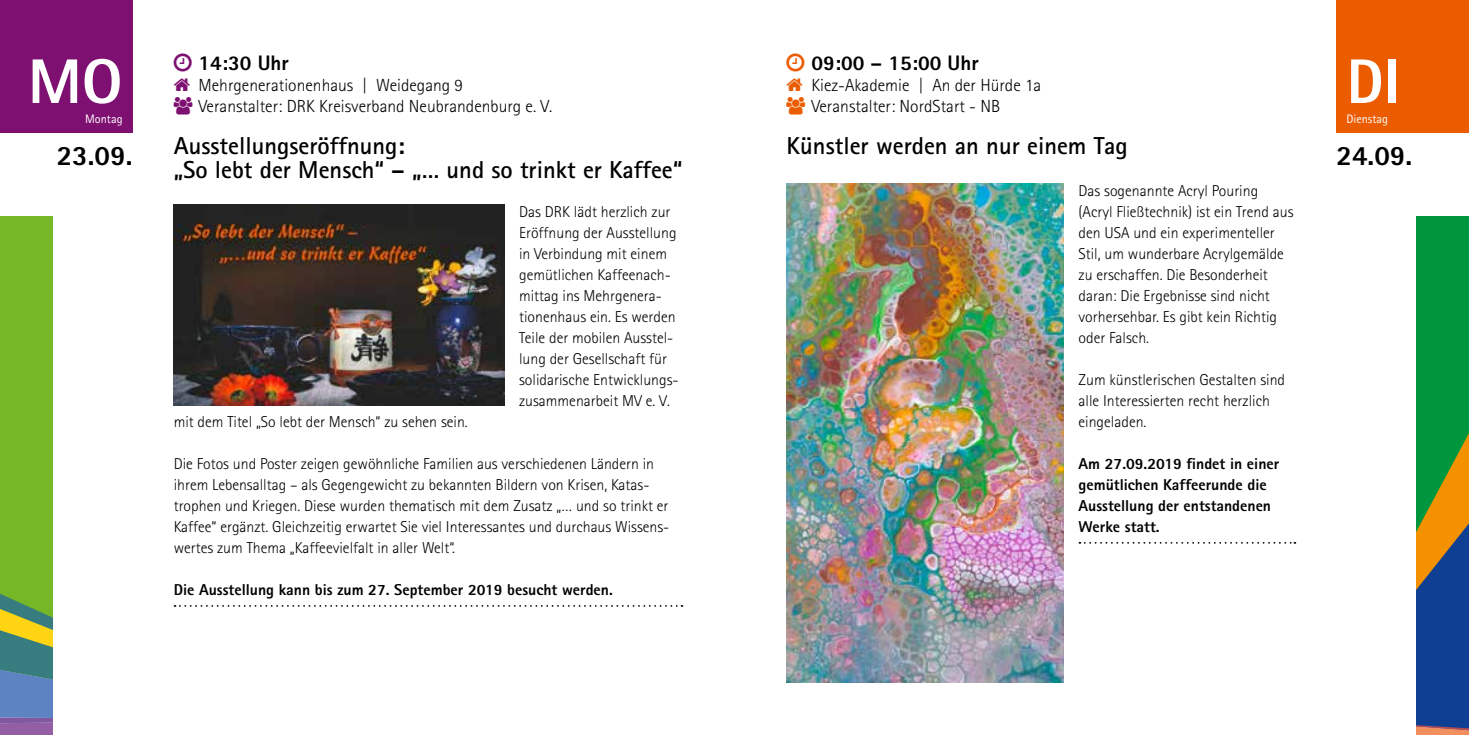
<style>
.page{position:relative;width:1469px;height:735px;background:#fff}
.page>*{position:absolute;margin:0;border:0;box-sizing:border-box;transform-origin:0 0}
.t1{font:800 63px "Rotis Sans Serif";color:#fff}
.t2{font:800 28px "Rotis Sans Serif";color:#000}
.t3{font:700 24.5px/24.5px "Rotis Sans Serif";color:#000}
.t4{font:800 21px "Rotis Sans Serif";color:#000}
.t5{font:300 17.5px/21px "Rotis Sans Serif";color:#000}
.t6{font:300 15.75px/21px "Rotis Sans Serif";color:#000}
.t7{font:800 15.75px/21px "Rotis Sans Serif";color:#000}
.t8{font:12.25px "Rotis Sans Serif";color:#fff}
</style>
<div class="page">
<div style="left:0;top:0;width:132px;height:132px;background:#7d1070"></div>
<svg style="left:174px;top:605px;width:508px;height:1px"></svg>
<img style="left:174px;top:205px;width:330px;height:200px">
<div style="left:1336px;top:0;width:132px;height:132px;background:#eb5b00"></div>
<svg style="left:1079px;top:542px;width:216px;height:1px"></svg>
<img style="left:786px;top:183px;width:277px;height:499px">
<svg style="left:0;top:216px;width:52px;height:518px;background:#73ab3e"></svg>
<svg style="left:1416px;top:216px;width:52px;height:518px;background:#2a7851"></svg>
<h1 class="t1" style="left:28px;top:41px;width:96px">MO</h1>
<p class="t8" style="left:85px;top:111px;width:39px">Montag</p>
<h2 class="t2" style="left:57px;top:137px;width:77px">23.09.</h2>
<h3 class="t4" style="left:198px;top:49px;width:92px">14:30 Uhr</h3>
<p class="t5" style="left:198px;top:74px;width:355px">Mehrgenerationenhaus | Weidegang 9<br>Veranstalter: DRK Kreisverband Neubrandenburg e. V.</p>
<h3 class="t3" style="left:174px;top:132px;width:510px">Ausstellungseröffnung:<br>„So lebt der Mensch“ – „… und so trinkt er Kaffee“</h3>
<p class="t6" style="left:519px;top:201px;width:161px">Das DRK lädt herzlich zur<br>Eröffnung der Ausstellung in Verbindung mit einem gemütlichen Kaffeenach&shy;mittag ins Mehrgenera&shy;tionenhaus ein. Es werden<br>Teile der mobilen Ausstel&shy;lung der Gesellschaft für solidarische Entwicklungs&shy;zusammenarbeit MV e. V.</p>
<p class="t6" style="left:174px;top:411px;width:296px">mit dem Titel „So lebt der Mensch“ zu sehen sein.</p>
<p class="t6" style="left:174px;top:453px;width:497px">Die Fotos und Poster zeigen gewöhnliche Familien aus verschiedenen Ländern in ihrem Lebensalltag – als Gegengewicht zu bekannten Bildern von Krisen, Katas&shy;trophen und Kriegen. Diese wurden thematisch mit dem Zusatz „… und so trinkt er Kaffee“ ergänzt. Gleichzeitig erwartet Sie viel Interessantes und durchaus Wissens&shy;wertes zum Thema „Kaffeevielfalt in aller Welt“.</p>
<p class="t7" style="left:174px;top:578px;width:440px">Die Ausstellung kann bis zum 27. September 2019 besucht werden.</p>
<h3 class="t4" style="left:811px;top:49px;width:169px">09:00 – 15:00 Uhr</h3>
<p class="t5" style="left:811px;top:74px;width:231px">Kiez-Akademie | An der Hürde 1a<br>Veranstalter: NordStart - NB</p>
<h3 class="t3" style="left:786px;top:132px;width:343px">Künstler werden an nur einem Tag</h3>
<p class="t6" style="left:1078px;top:180px;width:216px">Das sogenannte Acryl Pouring (Acryl Fließtechnik) ist ein Trend aus den USA und ein experimenteller<br>Stil, um wunderbare Acrylgemälde zu erschaffen. Die Besonderheit daran: Die Ergebnisse sind nicht vorhersehbar. Es gibt kein Richtig oder Falsch.</p>
<p class="t6" style="left:1078px;top:369px;width:208px">Zum künstlerischen Gestalten sind alle Interessierten recht herzlich eingeladen.</p>
<p class="t7" style="left:1078px;top:452px;width:202px">Am 27.09.2019 findet in einer gemütlichen Kaffeerunde die<br>Ausstellung der entstandenen<br>Werke statt.</p>
<h1 class="t1" style="left:1346px;top:41px;width:55px">DI</h1>
<p class="t8" style="left:1346px;top:111px;width:43px">Dienstag</p>
<h2 class="t2" style="left:1336px;top:137px;width:77px">24.09.</h2>
</div>
